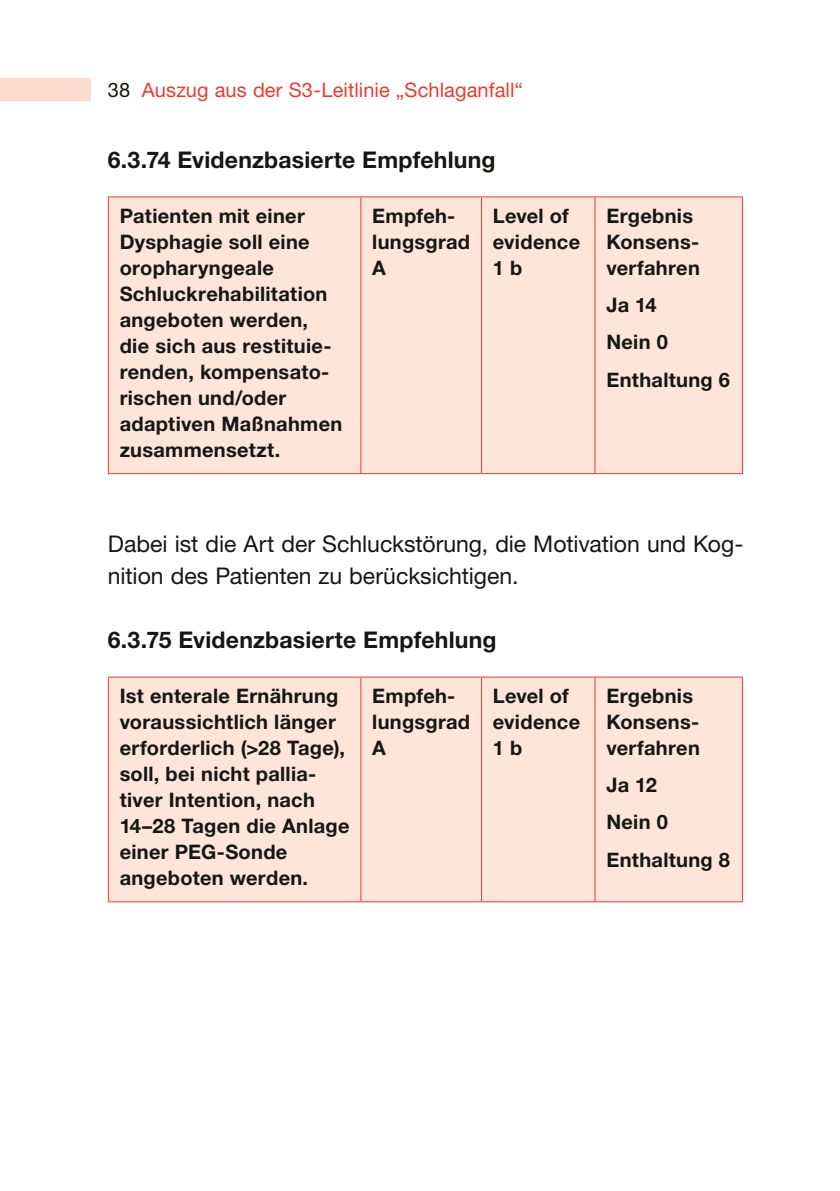
<style>
.page{position:relative;width:840px;height:1191px;background:#fff}
.page>*{position:absolute;margin:0;border:0;box-sizing:border-box;transform-origin:0 0}
.t1{font:23px/32px "Helvetica Neue LT Std";color:#141713}
.t2{font:700 23px "Helvetica Neue LT Std";letter-spacing:.01em;color:#141713}
.t3{font:700 20px/26px "Helvetica Neue LT Std";letter-spacing:.015em;color:#141713}
.t4{font:20px "Helvetica Neue LT Std";letter-spacing:.005em;color:#ea3b32}
.s1{color:#141713}
</style>
<div class="page">
<div style="left:0;top:78px;width:91px;height:23px;background:#fddccf"></div>
<div style="left:109px;top:197px;width:632px;height:276px;background:#fee5da"></div>
<hr style="left:360px;top:197px;width:1px;height:276px;background:#ea3b32">
<hr style="left:480px;top:197px;width:1px;height:276px;background:#ea3b32">
<hr style="left:594px;top:197px;width:1px;height:276px;background:#ea3b32">
<hr style="left:108px;top:196px;width:253px;height:1px;background:#ea3b32">
<hr style="left:108px;top:197px;width:1px;height:276px;background:#ea3b32">
<hr style="left:360px;top:196px;width:121px;height:1px;background:#ea3b32">
<hr style="left:481px;top:196px;width:113px;height:1px;background:#ea3b32">
<hr style="left:594px;top:196px;width:148px;height:1px;background:#ea3b32">
<hr style="left:741px;top:197px;width:1px;height:276px;background:#ea3b32">
<hr style="left:108px;top:473px;width:253px;height:1px;background:#ea3b32">
<hr style="left:360px;top:473px;width:121px;height:1px;background:#ea3b32">
<hr style="left:481px;top:473px;width:113px;height:1px;background:#ea3b32">
<hr style="left:594px;top:473px;width:148px;height:1px;background:#ea3b32">
<div style="left:109px;top:677px;width:632px;height:224px;background:#fee5da"></div>
<hr style="left:360px;top:677px;width:1px;height:224px;background:#ea3b32">
<hr style="left:480px;top:677px;width:1px;height:224px;background:#ea3b32">
<hr style="left:594px;top:677px;width:1px;height:224px;background:#ea3b32">
<hr style="left:108px;top:676px;width:253px;height:1px;background:#ea3b32">
<hr style="left:108px;top:677px;width:1px;height:224px;background:#ea3b32">
<hr style="left:360px;top:676px;width:121px;height:1px;background:#ea3b32">
<hr style="left:481px;top:676px;width:113px;height:1px;background:#ea3b32">
<hr style="left:594px;top:676px;width:148px;height:1px;background:#ea3b32">
<hr style="left:741px;top:677px;width:1px;height:224px;background:#ea3b32">
<hr style="left:108px;top:901px;width:253px;height:1px;background:#ea3b32">
<hr style="left:360px;top:901px;width:121px;height:1px;background:#ea3b32">
<hr style="left:481px;top:901px;width:113px;height:1px;background:#ea3b32">
<hr style="left:594px;top:901px;width:148px;height:1px;background:#ea3b32">
<hr style="left:839px;top:0;width:1px;height:1191px;background:#fee5da">
<p class="t4" style="left:108px;top:77px;width:416px"><span class="s1">38</span> Auszug aus der S3-Leitlinie „Schlaganfall“</p>
<p class="t2" style="left:108px;top:146px;width:389px">6.3.74 Evidenzbasierte Empfehlung</p>
<p class="t3" style="left:120px;top:202px;width:224px">Patienten mit einer<br>Dysphagie soll eine oropharyngeale<br>Schluckrehabilitation angeboten werden, die sich aus restituie&shy;renden, kompensato&shy;rischen und/oder adaptiven Maßnahmen zusammensetzt.</p>
<p class="t3" style="left:372px;top:202px;width:99px">Empfeh&shy;lungsgrad<br>A</p>
<p class="t3" style="left:492px;top:202px;width:89px">Level of evidence<br>1 b</p>
<p class="t3" style="left:606px;top:202px;width:95px">Ergebnis<br>Konsens&shy;verfahren</p>
<p class="t3" style="left:606px;top:286px;width:125px;line-height:37.4px">Ja 14<br>Nein 0<br>Enthaltung 6</p>
<p class="t1" style="left:108px;top:528px;width:636px">Dabei ist die Art der Schluckstörung, die Motivation und Kog&shy;nition des Patienten zu berücksichtigen.</p>
<p class="t2" style="left:108px;top:626px;width:390px">6.3.75 Evidenzbasierte Empfehlung</p>
<p class="t3" style="left:120px;top:682px;width:231px">Ist enterale Ernährung voraussichtlich länger erforderlich (&gt;28 Tage), soll, bei nicht pallia&shy;tiver Intention, nach<br>14–28 Tagen die Anlage einer PEG-Sonde angeboten werden.</p>
<p class="t3" style="left:372px;top:682px;width:99px">Empfeh&shy;lungsgrad<br>A</p>
<p class="t3" style="left:492px;top:682px;width:89px">Level of evidence<br>1 b</p>
<p class="t3" style="left:606px;top:682px;width:95px">Ergebnis<br>Konsens&shy;verfahren</p>
<p class="t3" style="left:606px;top:766px;width:125px;line-height:37.4px">Ja 12<br>Nein 0<br>Enthaltung 8</p>
</div>
